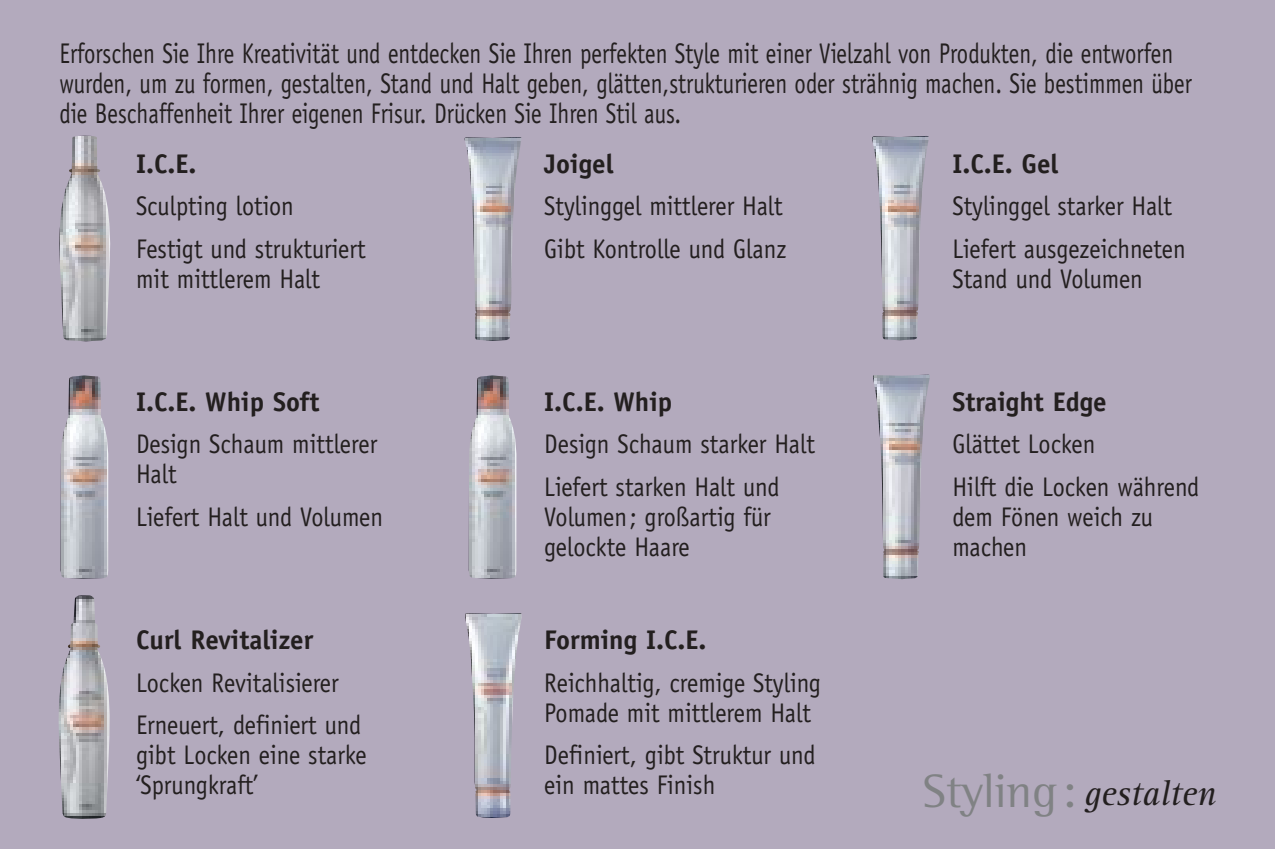
<style>
.page{position:relative;width:1275px;height:849px;background:#b3aabd}
.page>*{position:absolute;margin:0;border:0;box-sizing:border-box;transform-origin:0 0}
.t1{font:italic 36px "Rotis Serif";color:#231f1f}
.t2{font:28.5px/30px "Officina Sans";color:#231f1f;scale:.8 1}
.t3{font:27px/42.9px "Officina Sans";color:#231f1f;scale:.9 1}
.t4{font:700 27px "Officina Sans";color:#231f1f}
.s1{font-family:"Rotis Semi Serif";font-style:normal;font-size:48px;color:#808284}
</style>
<div class="page">
<img style="left:59px;top:136px;width:51px;height:205px">
<img style="left:61px;top:376px;width:47px;height:203px">
<img style="left:58px;top:595px;width:52px;height:224px">
<img style="left:464px;top:137px;width:58px;height:204px">
<img style="left:872px;top:136px;width:57px;height:204px">
<img style="left:469px;top:376px;width:47px;height:203px">
<img style="left:873px;top:375px;width:57px;height:204px">
<img style="left:465px;top:613px;width:57px;height:205px">
<p class="t2" style="left:60px;top:41px;width:1417px">Erforschen Sie Ihre Kreativität und entdecken Sie Ihren perfekten Style mit einer Vielzahl von Produkten, die entworfen wurden, um zu formen, gestalten, Stand und Halt geben, glätten,strukturieren oder strähnig machen. Sie bestimmen über die Beschaffenheit Ihrer eigenen Frisur. Drücken Sie Ihren Stil aus.</p>
<p class="t4" style="left:136px;top:153px;width:62px">I.C.E.</p>
<p class="t3" style="left:136px;top:187px;width:257px">Sculpting lotion<br>Festigt und strukturiert</p>
<p class="t3" style="left:136px;top:260px;width:206px">mit mittlerem Halt</p>
<p class="t4" style="left:544px;top:153px;width:71px">Joigel</p>
<p class="t3" style="left:544px;top:187px;width:270px">Stylinggel mittlerer Halt<br>Gibt Kontrolle und Glanz</p>
<p class="t4" style="left:952px;top:153px;width:108px">I.C.E. Gel</p>
<p class="t3" style="left:952px;top:187px;width:261px">Stylinggel starker Halt<br>Liefert ausgezeichneten</p>
<p class="t3" style="left:952px;top:260px;width:213px">Stand und Volumen</p>
<p class="t4" style="left:136px;top:391px;width:185px">I.C.E. Whip Soft</p>
<p class="t3" style="left:136px;top:432px;width:270px;line-height:30px">Design Schaum mittlerer<br>Halt</p>
<p class="t3" style="left:136px;top:498px;width:276px">Liefert Halt und Volumen</p>
<p class="t4" style="left:136px;top:629px;width:179px">Curl Revitalizer</p>
<p class="t3" style="left:136px;top:663px;width:252px">Locken Revitalisierer<br>Erneuert, definiert und</p>
<p class="t3" style="left:136px;top:742px;width:258px;line-height:30px">gibt Locken eine starke ‘Sprungkraft’</p>
<p class="t4" style="left:544px;top:391px;width:130px">I.C.E. Whip</p>
<p class="t3" style="left:544px;top:425px;width:302px">Design Schaum starker Halt<br>Liefert starken Halt und</p>
<p class="t3" style="left:544px;top:504px;width:253px;line-height:30px">Volumen; großartig für gelockte Haare</p>
<p class="t4" style="left:544px;top:629px;width:164px">Forming I.C.E.</p>
<p class="t3" style="left:544px;top:670px;width:309px;line-height:30px">Reichhaltig, cremige Styling<br>Pomade mit mittlerem Halt</p>
<p class="t3" style="left:544px;top:742px;width:303px;line-height:30px">Definiert, gibt Struktur und ein mattes Finish</p>
<p class="t4" style="left:952px;top:391px;width:156px">Straight Edge</p>
<p class="t3" style="left:952px;top:425px;width:276px">Glättet Locken<br>Hilft die Locken während</p>
<p class="t3" style="left:952px;top:504px;width:224px;line-height:30px">dem Fönen weich zu machen</p>
<h1 class="t1" style="left:923px;top:780px;width:295px"><span class="s1">Styling:</span> gestalten</h1>
</div>
